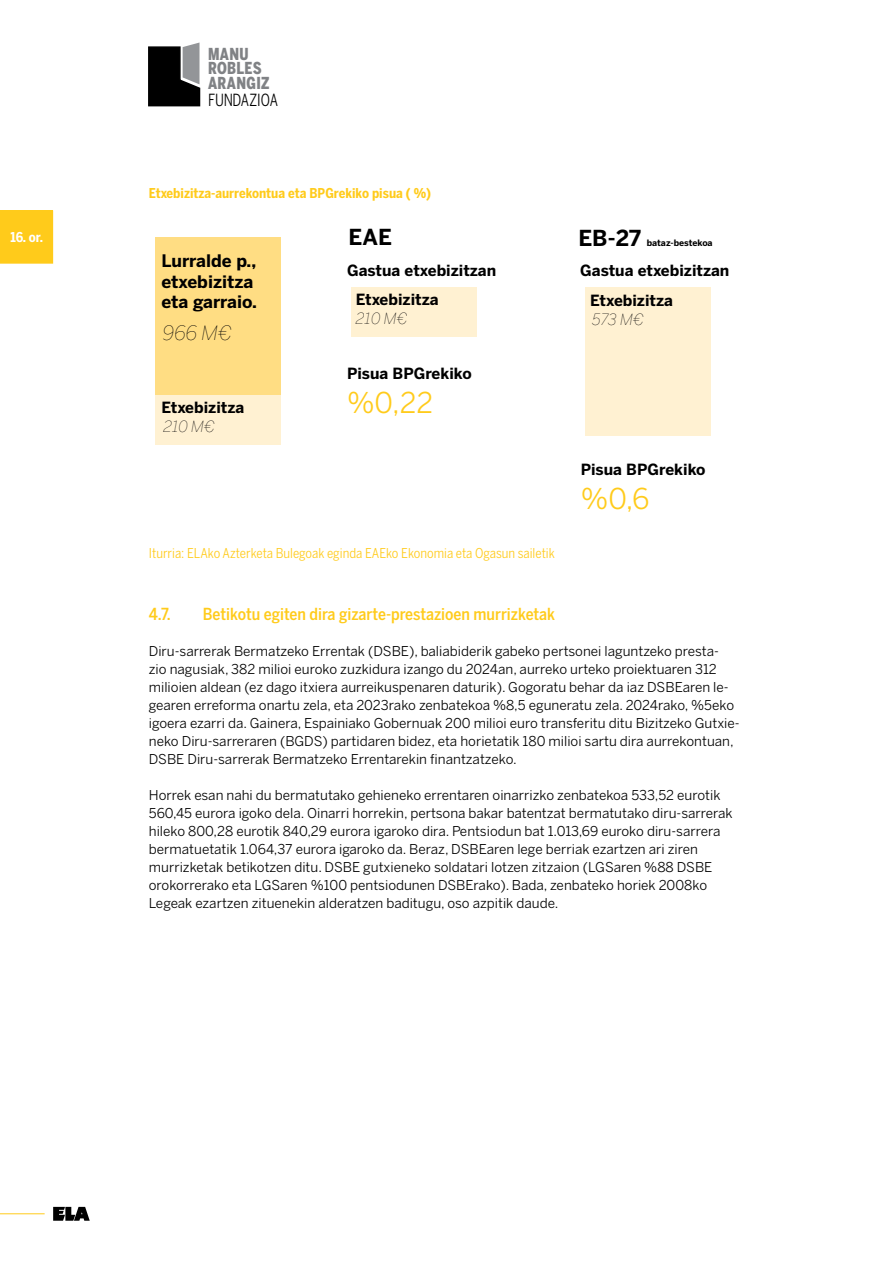
<style>
.page{position:relative;width:893px;height:1263px;background:#fff}
.page>*{position:absolute;margin:0;border:0;box-sizing:border-box;transform-origin:0 0}
.t1{font:28.5px "Benton Sans";color:#ffcb1b}
.t2{font:700 21.9px "Benton Sans";color:#000}
.t3{font:italic 100 19.65px "Benton Sans";color:#000}
.t4{font:700 17.1px/20.5px "Benton Sans";color:#000}
.t5{font:16.65px "Benton Sans Cond";letter-spacing:-.015em;color:#000;scale:.9 1}
.t6{font:500 16.5px "Benton Sans Cond";color:#ffcb1b}
.t7{font:900 16.35px/14.9px "Benton Sans Cond";letter-spacing:.02em;color:#808285;scale:.9 1}
.t8{font:700 15.3px "Benton Sans";color:#000}
.t9{font:italic 100 15.3px "Benton Sans";color:#000}
.t10{font:13.5px/18px "Benton Sans";color:#000}
.t11{font:13.5px "Benton Sans Cond";color:#ffcb1b}
.t12{font:700 13.5px "Benton Sans Cond";color:#ffcb1b}
.t13{font:700 13.5px "Benton Sans Cond";color:#fff}
.t14{font:700 8.7px "Benton Sans";letter-spacing:-.005em;color:#000}
</style>
<div class="page">
<div style="left:0;top:210px;width:53px;height:53px;background:#ffcb1b"></div>
<svg style="left:148px;top:43px;width:53px;height:64px;background:#373738"></svg>
<hr style="left:0;top:1213px;width:45px;height:1px;background:#ffcb1b">
<svg style="left:53px;top:1207px;width:37px;height:14px"></svg>
<div style="left:155px;top:237px;width:126px;height:207px;background:#ffdd83"></div>
<div style="left:155px;top:395px;width:126px;height:49px;background:#fff1d2"></div>
<div style="left:351px;top:287px;width:126px;height:50px;background:#fff1d2"></div>
<div style="left:585px;top:287px;width:126px;height:50px;background:#fff1d2"></div>
<div style="left:585px;top:336px;width:126px;height:50px;background:#fff1d2"></div>
<div style="left:585px;top:386px;width:126px;height:50px;background:#fff1d2"></div>
<p class="t13" style="left:10px;top:230px;width:34px">16. or.</p>
<p class="t7" style="left:208px;top:46px;width:70px">MANU<br>ROBLES<br>ARANGIZ</p>
<p class="t5" style="left:208px;top:90px;width:79px">FUNDAZIOA</p>
<p class="t12" style="left:149px;top:185px;width:284px">Etxebizitza-aurrekontua eta BPGrekiko pisua ( %)</p>
<p class="t4" style="left:161px;top:251px;width:97px">Lurralde p., etxebizitza eta garraio.</p>
<h3 class="t3" style="left:163px;top:322px;width:71px">966 M€</h3>
<p class="t8" style="left:161px;top:398px;width:84px">Etxebizitza</p>
<p class="t9" style="left:163px;top:418px;width:53px">210 M€</p>
<h2 class="t2" style="left:349px;top:224px;width:45px">EAE</h2>
<h2 class="t2" style="left:578px;top:224px;width:64px">EB-27</h2>
<p class="t14" style="left:647px;top:237px;width:67px">bataz-bestekoa</p>
<p class="t8" style="left:347px;top:261px;width:151px">Gastua etxebizitzan</p>
<p class="t8" style="left:580px;top:261px;width:151px">Gastua etxebizitzan</p>
<p class="t8" style="left:356px;top:289px;width:84px">Etxebizitza</p>
<p class="t9" style="left:356px;top:309px;width:53px">210 M€</p>
<p class="t8" style="left:347px;top:364px;width:126px">Pisua BPGrekiko</p>
<h1 class="t1" style="left:347px;top:386px;width:88px">%0,22</h1>
<p class="t8" style="left:590px;top:291px;width:84px">Etxebizitza</p>
<p class="t9" style="left:592px;top:311px;width:53px">573 M€</p>
<p class="t8" style="left:581px;top:460px;width:126px">Pisua BPGrekiko</p>
<h1 class="t1" style="left:581px;top:482px;width:70px">%0,6</h1>
<p class="t11" style="left:149px;top:545px;width:408px">Iturria: ELAko Azterketa Bulegoak eginda EAEko Ekonomia eta Ogasun sailetik</p>
<p class="t6" style="left:149px;top:605px;width:24px">4.7.</p>
<p class="t6" style="left:203px;top:605px;width:354px">Betikotu egiten dira gizarte-prestazioen murrizketak</p>
<p class="t10" style="left:149px;top:642px;width:592px">Diru-sarrerak Bermatzeko Errentak (DSBE), baliabiderik gabeko pertsonei laguntzeko presta&shy;zio nagusiak, 382 milioi euroko zuzkidura izango du 2024an, aurreko urteko proiektuaren 312 milioien aldean (ez dago itxiera aurreikuspenaren daturik). Gogoratu behar da iaz DSBEaren le&shy;gearen erreforma onartu zela, eta 2023rako zenbatekoa %8,5 eguneratu zela. 2024rako, %5eko igoera ezarri da. Gainera, Espainiako Gobernuak 200 milioi euro transferitu ditu Bizitzeko Gutxie&shy;neko Diru-sarreraren (BGDS) partidaren bidez, eta horietatik 180 milioi sartu dira aurrekontuan, DSBE Diru-sarrerak Bermatzeko Errentarekin finantzatzeko.</p>
<p class="t10" style="left:149px;top:786px;width:585px">Horrek esan nahi du bermatutako gehieneko errentaren oinarrizko zenbatekoa 533,52 eurotik 560,45 eurora igoko dela. Oinarri horrekin, pertsona bakar batentzat bermatutako diru-sarrerak hileko 800,28 eurotik 840,29 eurora igaroko dira. Pentsiodun bat 1.013,69 euroko diru-sarrera bermatuetatik 1.064,37 eurora igaroko da. Beraz, DSBEaren lege berriak ezartzen ari ziren murrizketak betikotzen ditu. DSBE gutxieneko soldatari lotzen zitzaion (LGSaren %88 DSBE orokorrerako eta LGSaren %100 pentsiodunen DSBErako). Bada, zenbateko horiek 2008ko Legeak ezartzen zituenekin alderatzen baditugu, oso azpitik daude.</p>
</div>
